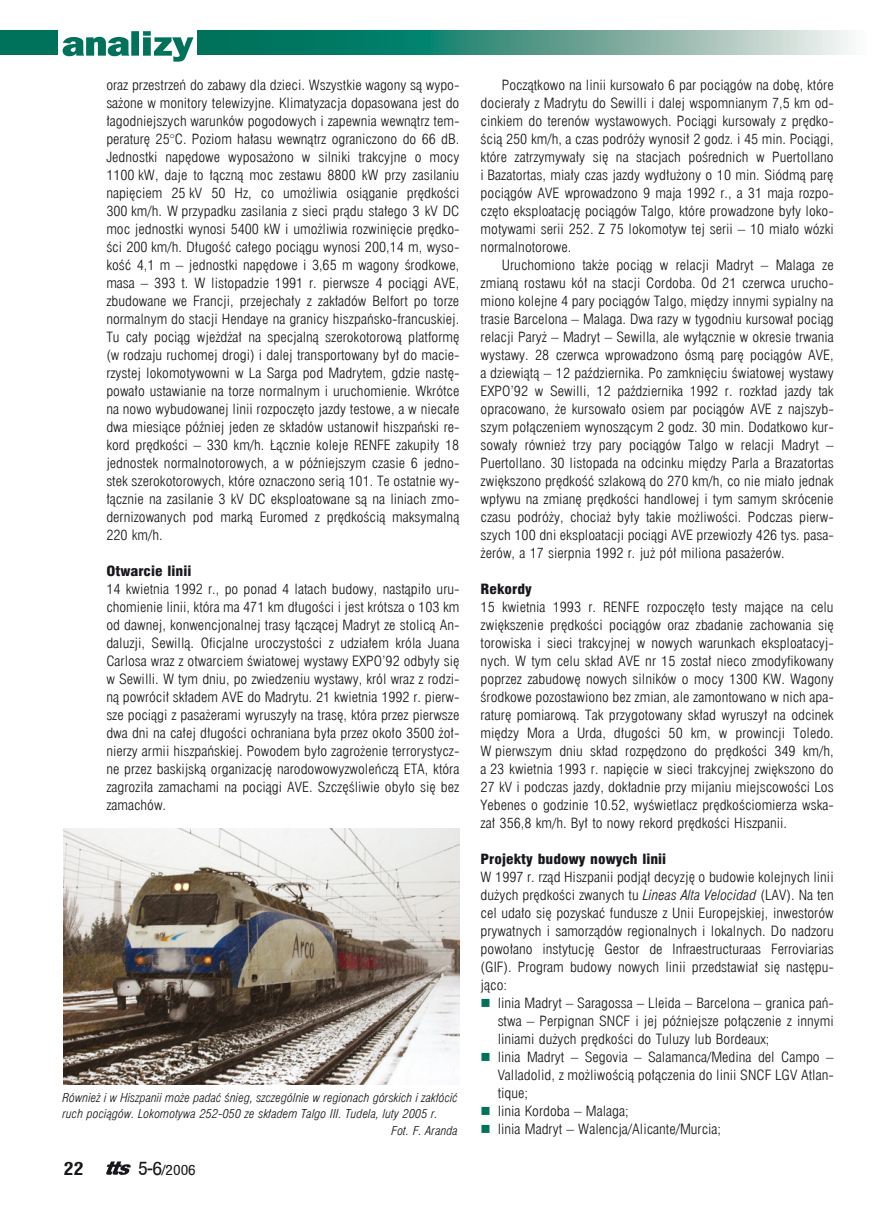
<style>
.page{position:relative;width:872px;height:1212px;background:#fff}
.page>*{position:absolute;margin:0;border:0;box-sizing:border-box;transform-origin:0 0}
.t1{font:700 18px "Switzerland Condpl";color:#1a171c;scale:1.1 1}
.t2{font:13.8px/18px "Swis 721 Lt Cn EU Normal";color:#1a171c;text-align:justify;scale:1.1 1}
.t3{font:13.8px "Swis 721 Blk Cn EU Normal";color:#1a171c;scale:1.1 1}
.t4{font:13.8px "Switzerland Condpl";color:#1a171c;scale:1.1 1}
.t5{font:12px "Swis 721 Lt Cn EU Italic";color:#1a171c;scale:1.1 1}
.s1{font-size:18px}
.s2{font-family:"Swis 721 Lt Cn EU Italic"}
.s3{color:#00725b}
</style>
<div class="page">
<div style="left:0;top:30px;width:57px;height:25px;background:#00725b"></div>
<svg style="left:198px;top:30px;width:653px;height:25px;background:#579f90"></svg>
<svg style="left:106px;top:1161px;width:25px;height:14px"></svg>
<svg style="left:63px;top:31px;width:130px;height:31px"></svg>
<img style="left:64px;top:829px;width:395px;height:255px">
<p class="t2" style="left:106px;top:76px;width:322px">oraz przestrzeń do zabawy dla dzieci. Wszystkie wagony są wypo&shy;sażone w monitory telewizyjne. Klimatyzacja dopasowana jest do łagodniejszych warunków pogodowych i zapewnia wewnątrz tem&shy;peraturę 25°C. Poziom hałasu wewnątrz ograniczono do 66 dB.<br>Jednostki napędowe wyposażono w silniki trakcyjne o mocy 1100 kW, daje to łączną moc zestawu 8800 kW przy zasilaniu napięciem 25 kV 50 Hz, co umożliwia osiąganie prędkości 300 km/h. W przypadku zasilania z sieci prądu stałego 3 kV DC moc jednostki wynosi 5400 kW i umożliwia rozwinięcie prędko&shy;ści 200 km/h. Długość całego pociągu wynosi 200,14 m, wyso&shy;kość 4,1 m – jednostki napędowe i 3,65 m wagony środkowe, masa – 393 t. W listopadzie 1991 r. pierwsze 4 pociągi AVE, zbudowane we Francji, przejechały z zakładów Belfort po torze normalnym do stacji Hendaye na granicy hiszpańsko-francuskiej.<br>Tu cały pociąg wjeżdżał na specjalną szerokotorową platformę (w rodzaju ruchomej drogi) i dalej transportowany był do macie&shy;rzystej lokomotywowni w La Sarga pod Madrytem, gdzie nastę&shy;powało ustawianie na torze normalnym i uruchomienie. Wkrótce na nowo wybudowanej linii rozpoczęto jazdy testowe, a w niecałe dwa miesiące później jeden ze składów ustanowił hiszpański re&shy;kord prędkości – 330 km/h. Łącznie koleje RENFE zakupiły 18 jednostek normalnotorowych, a w późniejszym czasie 6 jedno&shy;stek szerokotorowych, które oznaczono serią 101. Te ostatnie wy&shy;łącznie na zasilanie 3 kV DC eksploatowane są na liniach zmo&shy;dernizowanych pod marką Euromed z prędkością maksymalną 220 km/h.</p>
<p class="t3" style="left:106px;top:562px;width:79px">Otwarcie linii</p>
<p class="t2" style="left:106px;top:580px;width:322px">14 kwietnia 1992 r., po ponad 4 latach budowy, nastąpiło uru&shy;chomienie linii, która ma 471 km długości i jest krótsza o 103 km od dawnej, kon-wencjonalnej trasy łączącej Madryt ze stolicą An&shy;daluzji, Sewillą. Oficjalne uroczystości z udziałem króla Juana Carlosa wraz z otwarciem światowej wystawy EXPO’92 odbyły się w Sewilli. W tym dniu, po zwiedzeniu wystawy, król wraz z rodzi&shy;ną powrócił składem AVE do Madrytu. 21 kwietnia 1992 r. pierw&shy;sze pociągi z pasażerami wyruszyły na trasę, która przez pierwsze dwa dni na całej długości ochraniana była przez około 3500 żoł&shy;nierzy armii hiszpańskiej. Powodem było zagrożenie terrorystycz&shy;ne przez baskijską organizację narodowowyzwoleńczą ETA, która zagroziła zamachami na pociągi AVE. Szczęśliwie obyło się bez zamachów.</p>
<p class="t5" style="left:62px;top:1090px;width:361px">Również i w Hiszpanii może padać śnieg, szczególnie w regionach górskich i zakłócić</p>
<p class="t5" style="left:62px;top:1107px;width:343px">ruch pociągów. Lokomotywa 252-050 ze składem Talgo III. Tudela, luty 2005 r.</p>
<p class="t5" style="left:391px;top:1123px;width:62px">Fot. F. Aranda</p>
<h1 class="t1" style="left:64px;top:1157px;width:19px">22</h1>
<p class="t4" style="left:138px;top:1160px;width:54px"><span class="s1">5-6</span>/2006</p>
<p class="t2" style="left:480px;top:76px;width:322px;text-indent:21px">Początkowo na linii kursowało 6 par pociągów na dobę, które docierały z Madrytu do Sewilli i dalej wspomnianym 7,5 km od&shy;cinkiem do terenów wystawowych. Pociągi kursowały z prędko&shy;ścią 250 km/h, a czas podróży wynosił 2 godz. i 45 min. Pociągi, które zatrzymywały się na stacjach pośrednich w Puertollano i Bazatortas, miały czas jazdy wydłużony o 10 min. Siódmą parę pociągów AVE wprowadzono 9 maja 1992 r., a 31 maja rozpo&shy;częto eksploatację pociągów Talgo, które prowadzone były loko&shy;motywami serii 252. Z 75 lokomotyw tej serii – 10 miało wózki normalnotorowe.</p>
<p class="t2" style="left:480px;top:256px;width:322px;text-indent:21px">Uruchomiono także pociąg w relacji Madryt – Malaga ze zmianą rostawu kół na stacji Cordoba. Od 21 czerwca urucho&shy;miono kolejne 4 pary pociągów Talgo, między innymi sypialny na trasie Barcelona – Malaga. Dwa razy w tygodniu kursował pociąg relacji Paryż – Madryt – Sewilla, ale wyłącznie w okresie trwania wystawy. 28 czerwca wprowadzono ósmą parę pociągów AVE, a dziewiątą – 12 października. Po zamknięciu światowej wystawy EXPO’92 w Sewilli, 12 października 1992 r. rozkład jazdy tak opracowano, że kursowało osiem par pociągów AVE z najszyb&shy;szym połączeniem wynoszącym 2 godz. 30 min. Dodatkowo kur&shy;sowały również trzy pary pociągów Talgo w relacji Madryt – Puerto- llano. 30 listopada na odcinku między Parla a Brazatortas zwiększono prędkość szlakową do 270 km/h, co nie miało jednak wpływu na zmianę prędkości handlowej i tym samym skrócenie czasu podróży, chociaż były takie możliwości. Podczas pierw&shy;szych 100 dni eksploatacji pociągi AVE przewiozły 426 tys. pasa&shy;żerów, a 17 sierpnia 1992 r. już pół miliona pasażerów.</p>
<p class="t3" style="left:480px;top:580px;width:48px">Rekordy</p>
<p class="t2" style="left:480px;top:598px;width:322px">15 kwietnia 1993 r. RENFE rozpoczęło testy mające na celu zwiększenie prędkości pociągów oraz zbadanie zachowania się torowiska i sieci trakcyjnej w nowych warunkach eksploatacyj&shy;nych. W tym celu skład AVE nr 15 został nieco zmodyfikowany poprzez zabudowę nowych silników o mocy 1300 KW. Wagony środkowe pozostawiono bez zmian, ale zamontowano w nich apa&shy;raturę pomiarową. Tak przygotowany skład wyruszył na odcinek między Mora a Urda, długości 50 km, w prowincji Toledo.<br>W pierwszym dniu skład rozpędzono do prędkości 349 km/h, a 23 kwietnia 1993 r. napięcie w sieci trakcyjnej zwiększono do 27 kV i podczas jazdy, dokładnie przy mijaniu miejscowości Los Yebenes o godzinie 10.52, wyświetlacz prędkościomierza wska&shy;zał 356,8 km/h. Był to nowy rekord prędkości Hiszpanii.</p>
<p class="t3" style="left:480px;top:850px;width:170px">Projekty budowy nowych linii</p>
<p class="t2" style="left:480px;top:868px;width:322px">W 1997 r. rząd Hiszpanii podjął decyzję o budowie kolejnych linii dużych prędkości zwanych tu <span class="s2">Lineas Alta Velocidad</span> (LAV). Na ten cel udało się pozyskać fundusze z Unii Europejskiej, inwestorów prywatnych i samorządów regionalnych i lokalnych. Do nadzoru powołano instytucję Gestor de Infraestructuraas Ferroviarias (GIF). Program budowy nowych linii przedstawiał się następu&shy;jąco:</p>
<p class="t2" style="left:497px;top:994px;width:307px;text-indent:-17px"><span class="s3">■</span> linia Madryt – Saragossa – Lleida – Barcelona – granica pań&shy;stwa – Perpignan SNCF i jej późniejsze połączenie z innymi liniami dużych prędkości do Tuluzy lub Bordeaux;</p>
<p class="t2" style="left:497px;top:1048px;width:307px;text-indent:-17px"><span class="s3">■</span> linia Madryt – Segovia – Salamanca/Medina del Campo – Valladolid, z możliwością połączenia do linii SNCF LGV Atlan&shy;tique;</p>
<p class="t2" style="left:480px;top:1102px;width:136px"><span class="s3">■</span> linia Kordoba – Malaga;</p>
<p class="t2" style="left:480px;top:1120px;width:220px"><span class="s3">■</span> linia Madryt – Walencja/Alicante/Murcia;</p>
</div>
